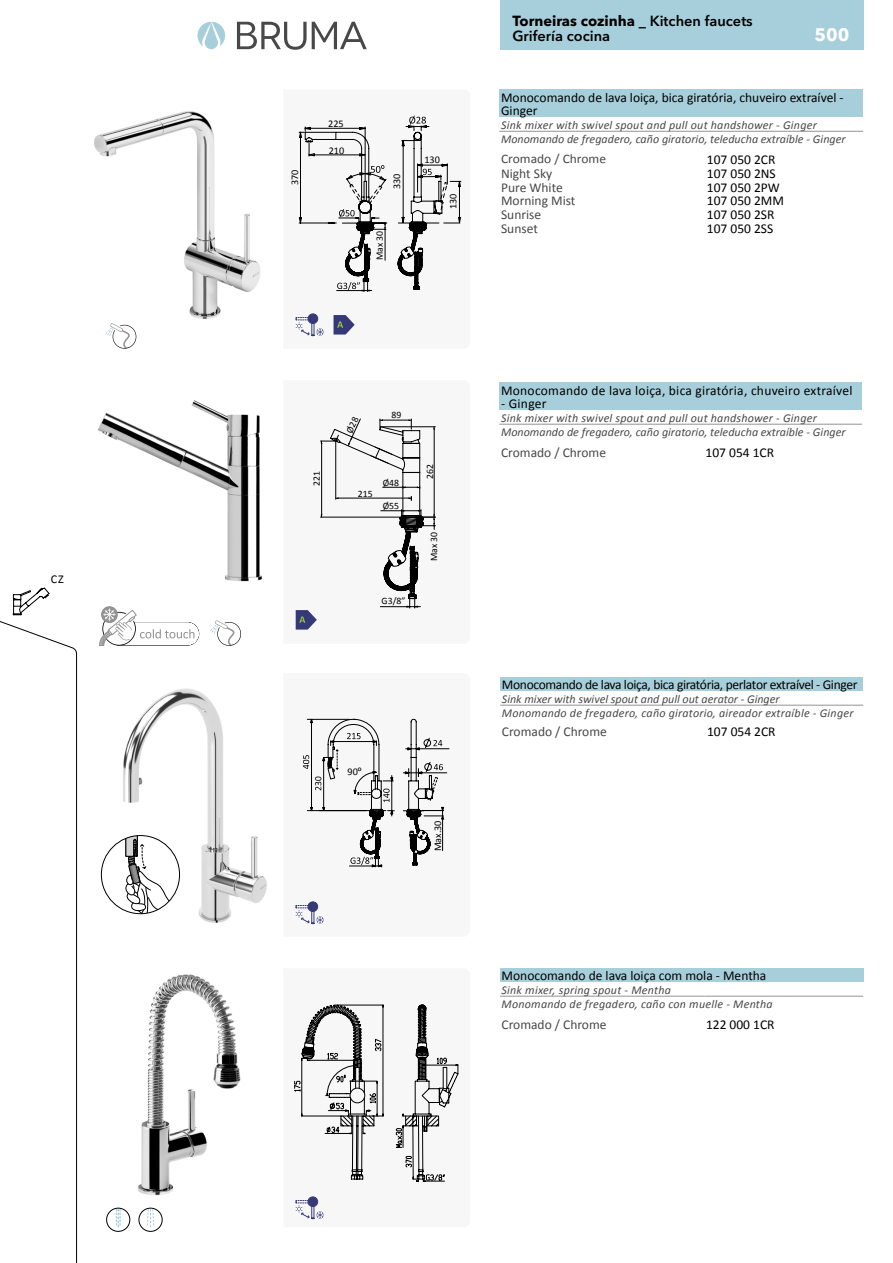
<style>
.page{position:relative;width:893px;height:1263px;background:#fff}
.page>*{position:absolute;margin:0;border:0;box-sizing:border-box;transform-origin:0 0}
.t1{font:700 18px "Avenir Next LT Pro";color:#fff}
.t2{font:600 14.55px/15px "Avenir Next LT Pro";color:#000}
.t3{font:13.5px/13.2px "Calibri";color:#000}
.t4{font:13.5px "Calibri";color:#484848}
.t5{font:13.5px "Calibri";letter-spacing:-.025em;color:#000}
.t6{font:13.5px "Calibri";letter-spacing:.02em;color:#000}
.t7{font:13.05px "Calibri";color:#484848;scale:1.04 1}
.t8{font:italic 12px/14px "Calibri";letter-spacing:.02em;color:#484848}
.t9{font:12px "Calibri";color:#000}
.t10{font:10.2px "Calibri";color:#000}
.t11{font:9.75px "Calibri";color:#000}
.s1{font-weight:700}
.s2{font-family:"Arial"}
</style>
<div class="page">
<svg style="left:237px;top:22px;width:130px;height:28px"></svg>
<svg style="left:198px;top:22px;width:27px;height:27px"></svg>
<div style="left:500px;top:0;width:363px;height:50px;background:#a7cfdb"></div>
<svg style="left:0;top:615px;width:77px;height:648px"></svg>
<svg style="left:12px;top:587px;width:38px;height:28px"></svg>
<div style="left:499px;top:383px;width:363px;height:27px;background:#a7cfdb"></div>
<hr style="left:499px;top:424px;width:205px;height:1px;background:#939393">
<hr style="left:704px;top:424px;width:83px;height:1px;background:#939393">
<hr style="left:787px;top:424px;width:75px;height:1px;background:#939393">
<svg style="left:101px;top:606px;width:17px;height:17px"></svg>
<svg style="left:99px;top:608px;width:100px;height:38px"></svg>
<svg style="left:210px;top:620px;width:31px;height:26px"></svg>
<div style="left:499px;top:90px;width:364px;height:27px;background:#a7cfdb"></div>
<hr style="left:499px;top:131px;width:206px;height:1px;background:#939393">
<hr style="left:705px;top:131px;width:83px;height:1px;background:#939393">
<hr style="left:788px;top:131px;width:75px;height:1px;background:#939393">
<img style="left:94px;top:111px;width:167px;height:208px">
<svg style="left:106px;top:323px;width:30px;height:26px"></svg>
<img style="left:97px;top:400px;width:165px;height:182px">
<div style="left:500px;top:677px;width:363px;height:14px;background:#a7cfdb"></div>
<hr style="left:500px;top:705px;width:205px;height:1px;background:#939393">
<hr style="left:705px;top:705px;width:83px;height:1px;background:#939393">
<hr style="left:788px;top:705px;width:75px;height:1px;background:#939393">
<img style="left:113px;top:688px;width:154px;height:235px">
<div style="left:308px;top:902px;width:10px;height:9px;background:#363979;border-radius:50%"></div>
<div style="left:308px;top:902px;width:10px;height:10px;border:1px solid #363979;border-radius:50%"></div>
<svg style="left:295px;top:905px;width:29px;height:19px"></svg>
<svg style="left:125px;top:835px;width:55px;height:79px"></svg>
<div style="left:101px;top:835px;width:79px;height:79px;border:1px solid #000;border-radius:50%"></div>
<svg style="left:303px;top:719px;width:146px;height:148px"></svg>
<svg style="left:116px;top:1210px;width:5px;height:17px"></svg>
<div style="left:106px;top:1208px;width:24px;height:24px;border:1px solid #000;border-radius:50%"></div>
<svg style="left:146px;top:1208px;width:9px;height:19px"></svg>
<div style="left:139px;top:1208px;width:23px;height:24px;border:1px solid #000;border-radius:50%"></div>
<div style="left:500px;top:968px;width:363px;height:14px;background:#a7cfdb"></div>
<hr style="left:500px;top:996px;width:204px;height:1px;background:#939393">
<hr style="left:704px;top:996px;width:83px;height:1px;background:#939393">
<hr style="left:787px;top:996px;width:76px;height:1px;background:#939393">
<img style="left:138px;top:974px;width:103px;height:222px">
<div style="left:308px;top:1197px;width:10px;height:9px;background:#363979;border-radius:50%"></div>
<div style="left:308px;top:1197px;width:10px;height:10px;border:1px solid #363979;border-radius:50%"></div>
<svg style="left:295px;top:1200px;width:29px;height:19px"></svg>
<svg style="left:395px;top:1004px;width:64px;height:178px"></svg>
<svg style="left:294px;top:1004px;width:90px;height:175px"></svg>
<svg style="left:299px;top:116px;width:162px;height:176px"></svg>
<svg style="left:333px;top:315px;width:22px;height:20px"></svg>
<div style="left:308px;top:314px;width:10px;height:9px;background:#363979;border-radius:50%"></div>
<div style="left:308px;top:314px;width:10px;height:10px;border:1px solid #363979;border-radius:50%"></div>
<svg style="left:295px;top:317px;width:29px;height:19px"></svg>
<svg style="left:296px;top:418px;width:140px;height:212px"></svg>
<p class="t9" style="left:51px;top:571px;width:14px">CZ</p>
<p class="t10" style="left:328px;top:117px;width:17px">225</p>
<p class="t10" style="left:329px;top:144px;width:17px">210</p>
<p class="t10" style="left:288px;top:185px;width:17px;rotate:-90deg">370</p>
<p class="t10" style="left:390px;top:189px;width:17px;rotate:-90deg">330</p>
<p class="t11" style="left:374px;top:260px;width:31px;rotate:-90deg">Max 30</p>
<p class="t10" style="left:424px;top:153px;width:17px">130</p>
<p class="t10" style="left:447px;top:209px;width:17px;rotate:-90deg">130</p>
<p class="t2" style="left:512px;top:13px;width:242px"><span class="s1">Torneiras cozinha _</span> Kitchen faucets<br>Grifería cocina</p>
<h1 class="t1" style="left:814px;top:24px;width:36px">500</h1>
<p class="t3" style="left:501px;top:91px;width:344px">Monocomando de lava loiça, bica giratória, chuveiro extraível -<br>Ginger</p>
<p class="t8" style="left:501px;top:117px;width:346px">Sink mixer with swivel spout and pull out handshower - Ginger<br>Monomando de fregadero, caño giratorio, teleducha extraíble - Ginger</p>
<p class="t7" style="left:501px;top:151px;width:102px">Cromado / Chrome</p>
<p class="t3" style="left:707px;top:153px;width:70px">107 050 2CR</p>
<p class="t4" style="left:501px;top:165px;width:53px">Night Sky</p>
<p class="t3" style="left:707px;top:167px;width:70px">107 050 2NS</p>
<p class="t4" style="left:501px;top:178px;width:63px">Pure White</p>
<p class="t3" style="left:707px;top:180px;width:75px">107 050 2PW</p>
<p class="t4" style="left:501px;top:192px;width:76px">Morning Mist</p>
<p class="t3" style="left:707px;top:194px;width:79px">107 050 2MM</p>
<p class="t4" style="left:501px;top:206px;width:42px">Sunrise</p>
<p class="t3" style="left:707px;top:208px;width:69px">107 050 2SR</p>
<p class="t4" style="left:501px;top:220px;width:38px">Sunset</p>
<p class="t3" style="left:707px;top:222px;width:68px">107 050 2SS</p>
<p class="t11" style="left:310px;top:486px;width:16px;rotate:-90deg">221</p>
<p class="t11" style="left:391px;top:409px;width:11px">89</p>
<p class="t11" style="left:358px;top:487px;width:16px">215</p>
<p class="t11" style="left:383px;top:476px;width:18px">Ø48</p>
<p class="t11" style="left:383px;top:500px;width:18px">Ø55</p>
<p class="t11" style="left:382px;top:595px;width:25px">G3/8”</p>
<p class="t11" style="left:424px;top:479px;width:16px;rotate:-90deg">262</p>
<p class="t11" style="left:428px;top:561px;width:31px;rotate:-90deg">Max 30</p>
<p class="t10" style="left:347px;top:765px;width:16px">90<span class="s2">º</span></p>
<p class="t10" style="left:431px;top:851px;width:32px;rotate:-90deg">Max.30</p>
<p class="t6" style="left:501px;top:382px;width:353px">Monocomando de lava loiça, bica giratória, chuveiro extraível</p>
<p class="t3" style="left:501px;top:397px;width:47px">- Ginger</p>
<p class="t8" style="left:501px;top:410px;width:346px">Sink mixer with swivel spout and pull out handshower - Ginger<br>Monomando de fregadero, caño giratorio, teleducha extraíble - Ginger</p>
<p class="t4" style="left:501px;top:443px;width:106px">Cromado / Chrome</p>
<p class="t3" style="left:706px;top:445px;width:70px">107 054 1CR</p>
<p class="t5" style="left:502px;top:676px;width:357px">Monocomando de lava loiça, bica giratória, perlator extraível - Ginger</p>
<p class="t8" style="left:502px;top:691px;width:353px">Sink mixer with swivel spout and pull out aerator - Ginger<br>Monomando de fregadero, caño giratorio, aireador extraíble - Ginger</p>
<p class="t4" style="left:502px;top:723px;width:106px">Cromado / Chrome</p>
<p class="t3" style="left:707px;top:725px;width:70px">107 054 2CR</p>
<p class="t3" style="left:502px;top:969px;width:266px">Monocomando de lava loiça com mola - Mentha</p>
<p class="t8" style="left:502px;top:982px;width:273px">Sink mixer, spring spout - Mentha<br>Monomando de fregadero, caño con muelle - Mentha</p>
<p class="t4" style="left:502px;top:1015px;width:106px">Cromado / Chrome</p>
<p class="t3" style="left:706px;top:1017px;width:70px">122 000 1CR</p>
</div>
